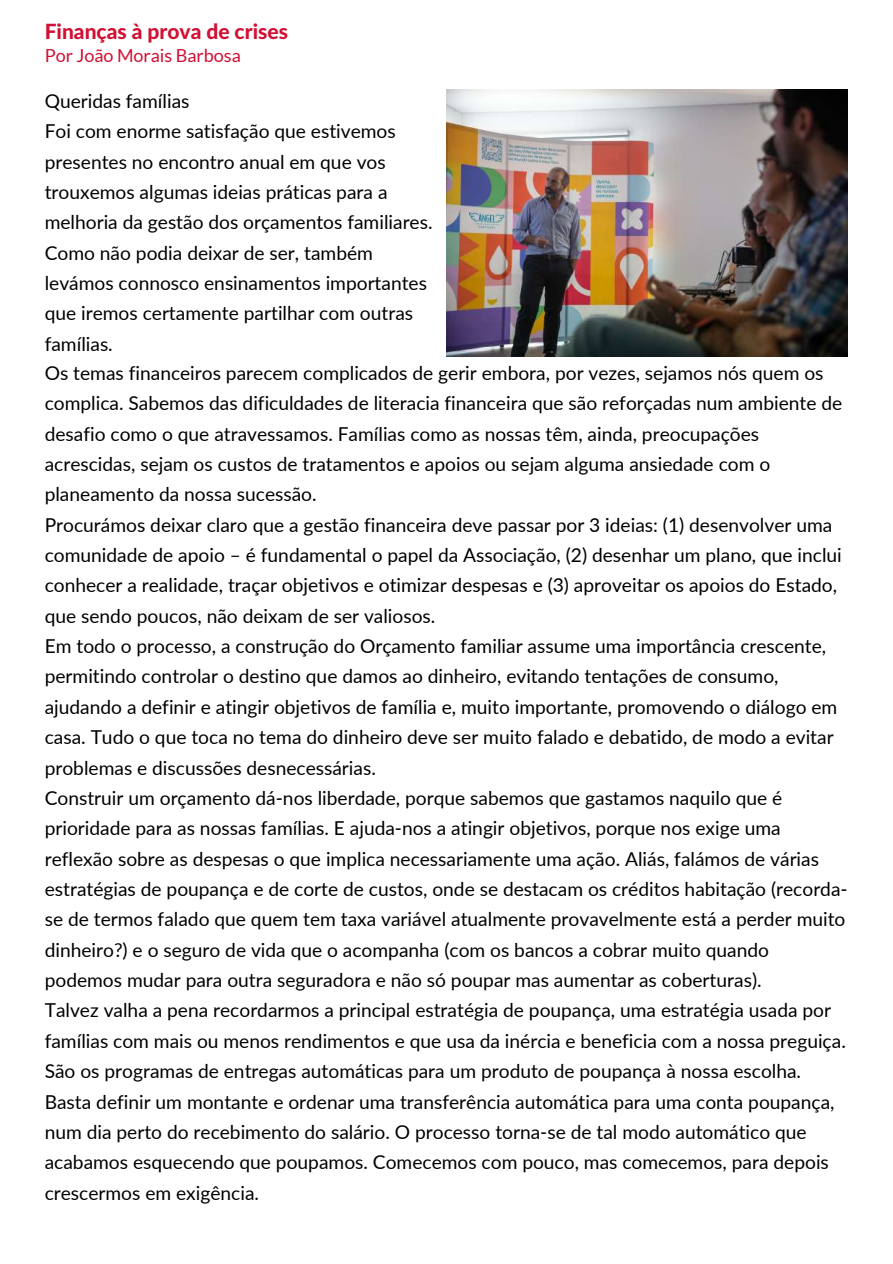
<style>
.page{position:relative;width:893px;height:1264px;background:#fff}
.page>*{position:absolute;margin:0;border:0;box-sizing:border-box;transform-origin:0 0}
.t1{font:800 21px "Lato Latin";color:#d11034}
.t2{font:19.2px/30.3px "Lato";color:#000}
.t3{font:18px "Lato";color:#d11034}
</style>
<div class="page">
<img style="left:446px;top:89px;width:401px;height:268px">
<p class="t1" style="left:45px;top:22px;width:245px">Finanças à prova de crises</p>
<p class="t3" style="left:45px;top:44px;width:198px">Por João Morais Barbosa</p>
<p class="t2" style="left:45px;top:85px;width:804px">Queridas famílias<br>Foi com enorme satisfação que estivemos<br>presentes no encontro anual em que vos<br>trouxemos algumas ideias práticas para a<br>melhoria da gestão dos orçamentos familiares.<br>Como não podia deixar de ser, também<br>levámos connosco ensinamentos importantes<br>que iremos certamente partilhar com outras<br>famílias.<br>Os temas financeiros parecem complicados de gerir embora, por vezes, sejamos nós quem os complica. Sabemos das dificuldades de literacia financeira que são reforçadas num ambiente de desafio como o que atravessamos. Famílias como as nossas têm, ainda, preocupações acrescidas, sejam os custos de tratamentos e apoios ou sejam alguma ansiedade com o planeamento da nossa sucessão.<br>Procurámos deixar claro que a gestão financeira deve passar por 3 ideias: (1) desenvolver uma comunidade de apoio – é fundamental o papel da Associação, (2) desenhar um plano, que inclui conhecer a realidade, traçar objetivos e otimizar despesas e (3) aproveitar os apoios do Estado, que sendo poucos, não deixam de ser valiosos.<br>Em todo o processo, a construção do Orçamento familiar assume uma importância crescente, permitindo controlar o destino que damos ao dinheiro, evitando tentações de consumo, ajudando a definir e atingir objetivos de família e, muito importante, promovendo o diálogo em casa. Tudo o que toca no tema do dinheiro deve ser muito falado e debatido, de modo a evitar problemas e discussões desnecessárias.<br>Construir um orçamento dá-nos liberdade, porque sabemos que gastamos naquilo que é prioridade para as nossas famílias. E ajuda-nos a atingir objetivos, porque nos exige uma reflexão sobre as despesas o que implica necessariamente uma ação. Aliás, falámos de várias estratégias de poupança e de corte de custos, onde se destacam os créditos habitação (recorda&shy;se de termos falado que quem tem taxa variável atualmente provavelmente está a perder muito dinheiro?) e o seguro de vida que o acompanha (com os bancos a cobrar muito quando podemos mudar para outra seguradora e não só poupar mas aumentar as coberturas).<br>Talvez valha a pena recordarmos a principal estratégia de poupança, uma estratégia usada por famílias com mais ou menos rendimentos e que usa da inércia e beneficia com a nossa preguiça.<br>São os programas de entregas automáticas para um produto de poupança à nossa escolha.<br>Basta definir um montante e ordenar uma transferência automática para uma conta poupança, num dia perto do recebimento do salário. O processo torna-se de tal modo automático que acabamos esquecendo que poupamos. Comecemos com pouco, mas comecemos, para depois crescermos em exigência.</p>
</div>
